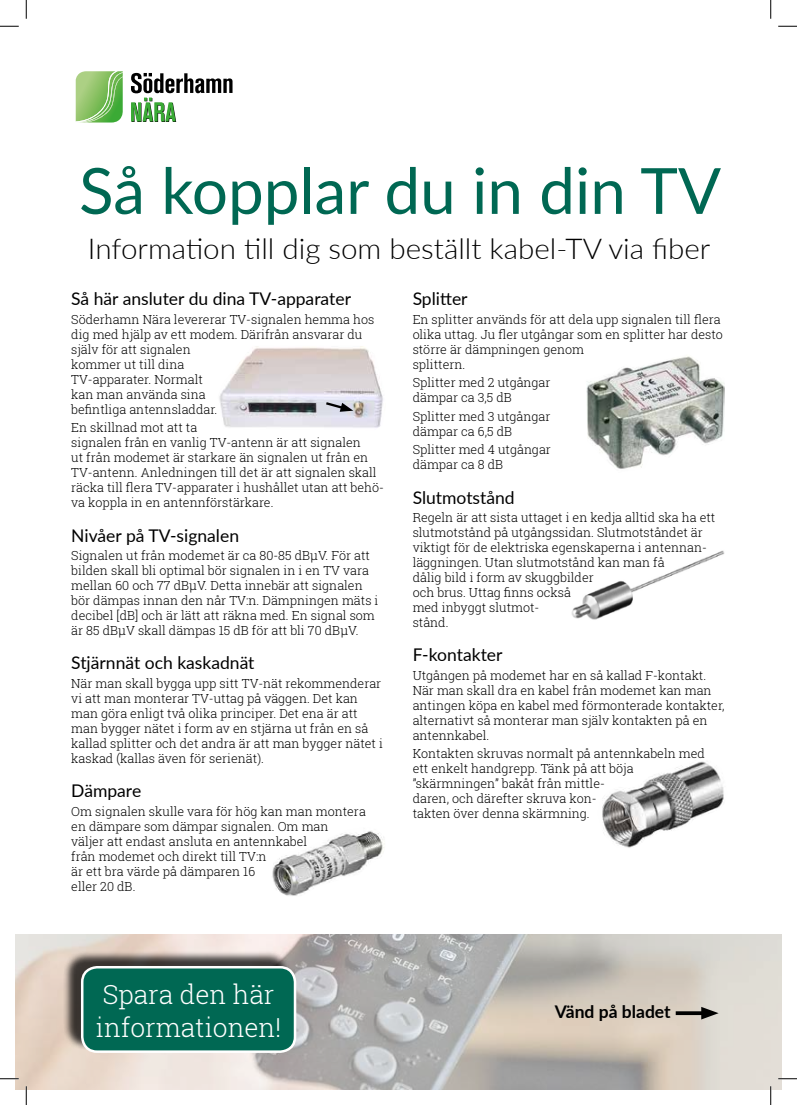
<style>
.page{position:relative;width:797px;height:1105px;background:#fff}
.page>*{position:absolute;margin:0;border:0;box-sizing:border-box;transform-origin:0 0}
.t1{font:63.75px "Lato";color:#006853}
.t2{font:300 28.75px "Lato";color:#000}
.t3{font:300 26.25px/33.8px "Roboto Slab";color:#fff}
.t4{font:17.5px "Lato";color:#000}
.t5{font:700 17.5px "Lato";color:#000}
.t6{font:300 12.5px/15px "Roboto Slab";color:#000}
</style>
<div class="page">
<svg style="left:131px;top:73px;width:101px;height:49px"></svg>
<svg style="left:76px;top:71px;width:47px;height:52px;background:#8bc46f"></svg>
<img style="left:16px;top:934px;width:765px;height:155px">
<div style="left:63px;top:950px;width:229px;height:101px;background:#000;opacity:.75"></div>
<div style="left:82px;top:967px;width:213px;height:85px;background:#006853;border-radius:15px"></div>
<div style="left:81px;top:966px;width:215px;height:87px;border:2px solid #fff;border-radius:15px"></div>
<svg style="left:675px;top:1011px;width:26px;height:4px"></svg>
<svg style="left:701px;top:1007px;width:17px;height:12px"></svg>
<img style="left:219px;top:346px;width:164px;height:82px">
<svg style="left:323px;top:400px;width:30px;height:12px"></svg>
<img style="left:272px;top:831px;width:113px;height:65px">
<img style="left:586px;top:356px;width:138px;height:113px">
<img style="left:571px;top:550px;width:154px;height:70px">
<img style="left:602px;top:761px;width:122px;height:87px">
<svg style="left:0;top:25px;width:19px;height:2px"></svg>
<svg style="left:778px;top:25px;width:19px;height:2px"></svg>
<svg style="left:0;top:1078px;width:19px;height:1px"></svg>
<svg style="left:778px;top:1078px;width:19px;height:1px"></svg>
<svg style="left:25px;top:0;width:2px;height:19px"></svg>
<svg style="left:25px;top:1086px;width:2px;height:19px"></svg>
<svg style="left:770px;top:0;width:1px;height:19px"></svg>
<svg style="left:770px;top:1086px;width:1px;height:19px"></svg>
<h1 class="t1" style="left:79px;top:145px;width:643px">Så kopplar du in din TV</h1>
<h2 class="t2" style="left:88px;top:229px;width:624px">Information till dig som beställt kabel-TV via fiber</h2>
<h3 class="t4" style="left:71px;top:286px;width:281px">Så här ansluter du dina TV-apparater</h3>
<p class="t6" style="left:71px;top:311px;width:304px">Söderhamn Nära levererar TV-signalen hemma hos dig med hjälp av ett modem. Därifrån ansvarar du själv för att signalen<br>kommer ut till dina<br>TV-apparater. Normalt<br>kan man använda sina<br>befintliga antennsladdar.</p>
<p class="t6" style="left:71px;top:420px;width:314px">En skillnad mot att ta<br>signalen från en vanlig TV-antenn är att signalen<br>ut från modemet är starkare än signalen ut från en TV-antenn. Anledningen till det är att signalen skall räcka till flera TV-apparater i hushållet utan att behö&shy;va koppla in en antennförstärkare.</p>
<h3 class="t4" style="left:71px;top:523px;width:169px">Nivåer på TV-signalen</h3>
<p class="t6" style="left:71px;top:548px;width:309px">Signalen ut från modemet är ca 80-85 dBμV. För att bilden skall bli optimal bör signalen in i en TV vara mellan 60 och 77 dBμV. Detta innebär att signalen bör dämpas innan den når TV:n. Dämpningen mäts i decibel [dB] och är lätt att räkna med. En signal som är 85 dBμV skall dämpas 15 dB för att bli 70 dBμV.</p>
<h3 class="t4" style="left:71px;top:650px;width:185px">Stjärnnät och kaskadnät</h3>
<p class="t6" style="left:71px;top:675px;width:313px">När man skall bygga upp sitt TV-nät rekommenderar vi att man monterar TV-uttag på väggen. Det kan man göra enligt två olika principer. Det ena är att man bygger nätet i form av en stjärna ut från en så kallad splitter och det andra är att man bygger nätet i kaskad (kallas även för serienät).</p>
<h3 class="t4" style="left:71px;top:778px;width:71px">Dämpare</h3>
<p class="t6" style="left:71px;top:803px;width:296px">Om signalen skulle vara för hög kan man montera en dämpare som dämpar signalen. Om man<br>väljer att endast ansluta en antennkabel<br>från modemet och direkt till TV:n<br>är ett bra värde på dämparen 16<br>eller 20 dB.</p>
<h3 class="t4" style="left:412px;top:286px;width:56px">Splitter</h3>
<p class="t6" style="left:412px;top:311px;width:311px">En splitter används för att dela upp signalen till flera olika uttag. Ju fler utgångar som en splitter har desto större är dämpningen genom<br>splittern.</p>
<p class="t6" style="left:412px;top:375px;width:139px">Splitter med 2 utgångar dämpar ca 3,5 dB</p>
<p class="t6" style="left:412px;top:408px;width:139px">Splitter med 3 utgångar dämpar ca 6,5 dB</p>
<p class="t6" style="left:412px;top:442px;width:140px">Splitter med 4 utgångar dämpar ca 8 dB</p>
<h3 class="t4" style="left:412px;top:485px;width:104px">Slutmotstånd</h3>
<p class="t6" style="left:412px;top:510px;width:304px">Regeln är att sista uttaget i en kedja alltid ska ha ett slutmotstånd på utgångssidan. Slutmotståndet är viktigt för de elektriska egenskaperna i antennan&shy;läggningen. Utan slutmotstånd kan man få<br>dålig bild i form av skuggbilder<br>och brus. Uttag finns också<br>med inbyggt slutmot-<br>stånd.</p>
<h3 class="t4" style="left:412px;top:642px;width:91px">F-kontakter</h3>
<p class="t6" style="left:412px;top:667px;width:313px">Utgången på modemet har en så kallad F-kontakt.<br>När man skall dra en kabel från modemet kan man antingen köpa en kabel med förmonterade kontakter, alternativt så monterar man själv kontakten på en antennkabel.</p>
<p class="t6" style="left:412px;top:746px;width:294px">Kontakten skruvas normalt på antennkabeln med ett enkelt handgrepp. Tänk på att böja ”skärmningen” bakåt från mittle-<br>daren, och därefter skruva kon-<br>takten över denna skärmning.</p>
<h3 class="t3" style="left:96px;top:976px;width:187px">Spara den här informationen!</h3>
<h3 class="t5" style="left:555px;top:998px;width:117px">Vänd på bladet</h3>
</div>
